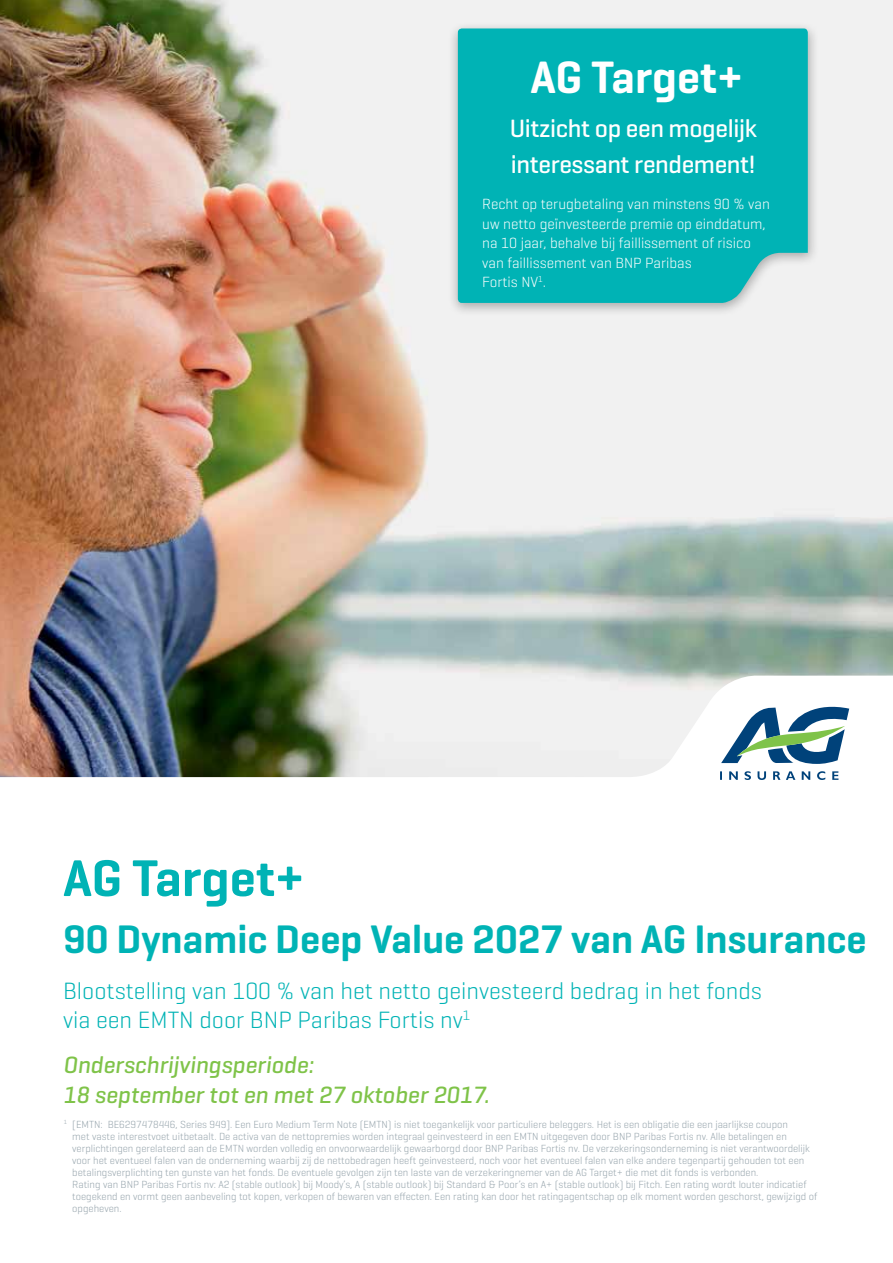
<style>
.page{position:relative;width:893px;height:1263px;background:#fff}
.page>*{position:absolute;margin:0;border:0;box-sizing:border-box;transform-origin:0 0}
.t1{font:600 52.5px "Geogrotesque";color:#00b3b5}
.t2{font:600 46.2px "Geogrotesque";color:#fff}
.t3{font:600 40.5px "Geogrotesque";color:#00b3b5}
.t4{font:500 25.5px/36px "Geogrotesque";letter-spacing:-.015em;color:#fff}
.t5{font:300 24px/28.8px "Geogrotesque";color:#00b3b5}
.t6{font:italic 500 24px/30px "Geogrotesque";color:#7fc349}
.t7{font:300 15px/19.5px "Geogrotesque";color:#fff}
.t8{font:300 10.5px/12px "Geogrotesque";color:#95a3ab}
</style>
<div class="page">
<img style="left:0;top:0;width:893px;height:675px">
<img style="left:0;top:675px;width:893px;height:105px">
<svg style="left:720px;top:771px;width:118px;height:9px"></svg>
<svg style="left:721px;top:707px;width:128px;height:57px"></svg>
<div style="left:448px;top:21px;width:371px;height:296px;background:#000;opacity:.3"></div>
<div style="left:458px;top:28px;width:350px;height:275px;background:#00b3b5"></div>
<h2 class="t2" style="left:531px;top:48px;width:214px">AG Target+</h2>
<h3 class="t4" style="left:510px;top:109px;width:248px">Uitzicht op een mogelijk interessant rendement!</h3>
<h3 class="t7" style="left:482px;top:194px;width:289px">Recht op terugbetaling van minstens 90 % van uw netto geïnvesteerde premie op einddatum, na 10 jaar, behalve bij faillissement of risico van faillissement van BNP Paribas<br>Fortis NV<sup>1</sup>.</h3>
<h1 class="t1" style="left:63px;top:845px;width:243px">AG Target+</h1>
<h3 class="t3" style="left:63px;top:914px;width:805px">90 Dynamic Deep Value 2027 van AG Insurance</h3>
<h3 class="t5" style="left:63px;top:975px;width:700px">Blootstelling van 100 % van het netto geinvesteerd bedrag in het fonds via een EMTN door BNP Paribas Fortis nv<sup>1</sup></h3>
<h3 class="t6" style="left:63px;top:1049px;width:428px">Onderschrijvingsperiode:<br>18 september tot en met 27 oktober 2017.</h3>
<p class="t8" style="left:72px;top:1118px;width:747px;text-indent:-8px"><sup>1</sup> [EMTN: BE6297478446, Series 949]. Een Euro Medium Term Note (EMTN) is niet toegankelijk voor particuliere beleggers. Het is een obligatie die een jaarlijkse coupon<br>met vaste interestvoet uitbetaalt. De activa van de nettopremies worden integraal geinvesteerd in een EMTN uitgegeven door BNP Paribas Fortis nv. Alle betalingen en verplichtingen gerelateerd aan de EMTN worden volledig en onvoorwaardelijk gewaarborgd door BNP Paribas Fortis nv. De verzekeringsonderneming is niet verantwoordelijk voor het eventueel falen van de onderneming waarbij zij de nettobedragen heeft geinvesteerd, noch voor het eventueel falen van elke andere tegenpartij gehouden tot een betalingsverplichting ten gunste van het fonds. De eventuele gevolgen zijn ten laste van de verzekeringnemer van de AG Target+ die met dit fonds is verbonden.<br>Rating van BNP Paribas Fortis nv: A2 (stable outlook) bij Moody’s, A (stable outlook) bij Standard &amp; Poor’s en A+ (stable outlook) bij Fitch. Een rating wordt louter indicatief toegekend en vormt geen aanbeveling tot kopen, verkopen of bewaren van effecten. Een rating kan door het ratingagentschap op elk moment worden geschorst, gewijzigd of opgeheven.</p>
</div>
